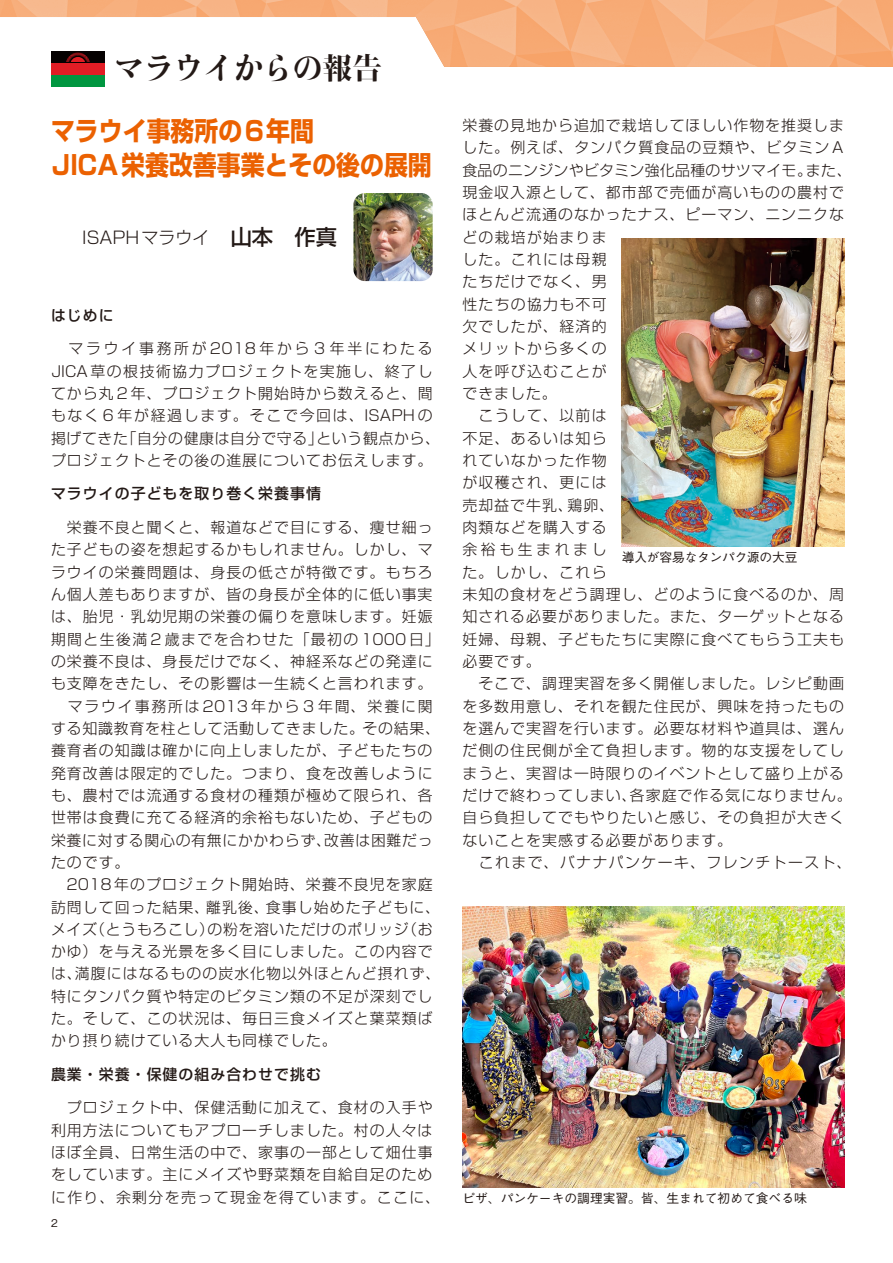
<style>
.page{position:relative;width:893px;height:1263px;background:#fff}
.page>*{position:absolute;margin:0;border:0;box-sizing:border-box;transform-origin:0 0}
.t1{font:800 29.7px "Kocho Std";color:#231916}
.t2{font:700 26.55px/34px "Shin Go Pro";color:#eb6101;scale:.9 1}
.t3{font:300 16.95px "Shin Go Pro";color:#231916}
.t4{font:300 14.85px/22.4px "Shin Go Pro";letter-spacing:.07em;color:#231916}
.t5{font:500 14.85px "Shin Go Pro";letter-spacing:.07em;color:#231916}
.t6{font:500 12.75px "Gothic BBB Pro";color:#231916}
.t7{font:500 10.65px "Gothic BBB Pro";color:#231916}
.s1{font-weight:500;font-size:21.3px}
</style>
<div class="page">
<svg style="left:0;top:0;width:893px;height:67px"></svg>
<img style="left:622px;top:238px;width:222px;height:308px">
<img style="left:462px;top:907px;width:382px;height:280px">
<div style="left:51px;top:51px;width:54px;height:36px;background:#050101"></div>
<div style="left:51px;top:63px;width:54px;height:12px;background:#e11d25"></div>
<svg style="left:66px;top:52px;width:24px;height:10px"></svg>
<div style="left:51px;top:75px;width:54px;height:12px;background:#009640"></div>
<img style="left:353px;top:193px;width:80px;height:88px">
<h1 class="t1" style="left:114px;top:44px;width:269px">マラウイからの報告</h1>
<h2 class="t2" style="left:51px;top:111px;width:425px">マラウイ事務所の６年間<br>JICA栄養改善事業とその後の展開</h2>
<p class="t3" style="left:82px;top:223px;width:256px">ISAPHマラウイ<span class="s1">　山本　作真</span></p>
<p class="t5" style="left:51px;top:303px;width:64px">はじめに</p>
<p class="t4" style="left:51px;top:336px;width:391px">　マラウイ事務所が2018年から３年半にわたる<br>JICA草の根技術協力プロジェクトを実施し、終了してから丸２年、プロジェクト開始時から数えると、間もなく６年が経過します。そこで今回は、ISAPHの掲げてきた「自分の健康は自分で守る」という観点から、プロジェクトとその後の進展についてお伝えします。</p>
<p class="t5" style="left:51px;top:482px;width:271px">マラウイの子どもを取り巻く栄養事情</p>
<p class="t4" style="left:51px;top:514px;width:391px">　栄養不良と聞くと、報道などで目にする、痩せ細った子どもの姿を想起するかもしれません。しかし、マラウイの栄養問題は、身長の低さが特徴です。もちろん個人差もありますが、皆の身長が全体的に低い事実は、胎児・乳幼児期の栄養の偏りを意味します。妊娠期間と生後満２歳までを合わせた「最初の1000日」の栄養不良は、身長だけでなく、神経系などの発達にも支障をきたし、その影響は一生続くと言われます。　マラウイ事務所は2013年から３年間、栄養に関する知識教育を柱として活動してきました。その結果、養育者の知識は確かに向上しましたが、子どもたちの発育改善は限定的でした。つまり、食を改善しようにも、農村では流通する食材の種類が極めて限られ、各世帯は食費に充てる経済的余裕もないため、子どもの栄養に対する関心の有無にかかわらず、改善は困難だったのです。<br>　2018年のプロジェクト開始時、栄養不良児を家庭訪問して回った結果、離乳後、食事し始めた子どもに、メイズ（とうもろこし）の粉を溶いただけのポリッジ（おかゆ）を与える光景を多く目にしました。この内容では、満腹にはなるものの炭水化物以外ほとんど摂れず、特にタンパク質や特定のビタミン類の不足が深刻でした。そして、この状況は、毎日三食メイズと葉菜類ばかり摂り続けている大人も同様でした。</p>
<p class="t5" style="left:51px;top:1062px;width:271px">農業・栄養・保健の組み合わせで挑む</p>
<p class="t4" style="left:51px;top:1095px;width:390px">　プロジェクト中、保健活動に加えて、食材の入手や利用方法についてもアプローチしました。村の人々はほぼ全員、日常生活の中で、家事の一部として畑仕事をしています。主にメイズや野菜類を自給自足のために作り、余剰分を売って現金を得ています。ここに、</p>
<p class="t7" style="left:51px;top:1214px;width:8px">2</p>
<p class="t4" style="left:462px;top:112px;width:391px">栄養の見地から追加で栽培してほしい作物を推奨しました。例えば、タンパク質食品の豆類や、ビタミンA食品のニンジンやビタミン強化品種のサツマイモ。また、現金収入源として、都市部で売価が高いものの農村でほとんど流通のなかったナス、ピーマン、ニンニクなどの栽培が始まりま<br>した。これには母親<br>たちだけでなく、男<br>性たちの協力も不可<br>欠でしたが、経済的<br>メリットから多くの<br>人を呼び込むことが<br>できました。<br>　こうして、以前は<br>不足、あるいは知ら<br>れていなかった作物<br>が収穫され、更には<br>売却益で牛乳、鶏卵、<br>肉類などを購入する<br>余裕も生まれまし<br>た。しかし、これら<br>未知の食材をどう調理し、どのように食べるのか、周知される必要がありました。また、ターゲットとなる妊婦、母親、子どもたちに実際に食べてもらう工夫も必要です。<br>　そこで、調理実習を多く開催しました。レシピ動画を多数用意し、それを観た住民が、興味を持ったものを選んで実習を行います。必要な材料や道具は、選んだ側の住民側が全て負担します。物的な支援をしてしまうと、実習は一時限りのイベントとして盛り上がるだけで終わってしまい、各家庭で作る気になりません。自ら負担してでもやりたいと感じ、その負担が大きくないことを実感する必要があります。<br>　これまで、バナナパンケーキ、フレンチトースト、</p>
<p class="t6" style="left:622px;top:547px;width:177px">導入が容易なタンパク源の大豆</p>
<p class="t6" style="left:462px;top:1188px;width:346px">ピザ、パンケーキの調理実習。皆、生まれて初めて食べる味</p>
</div>
